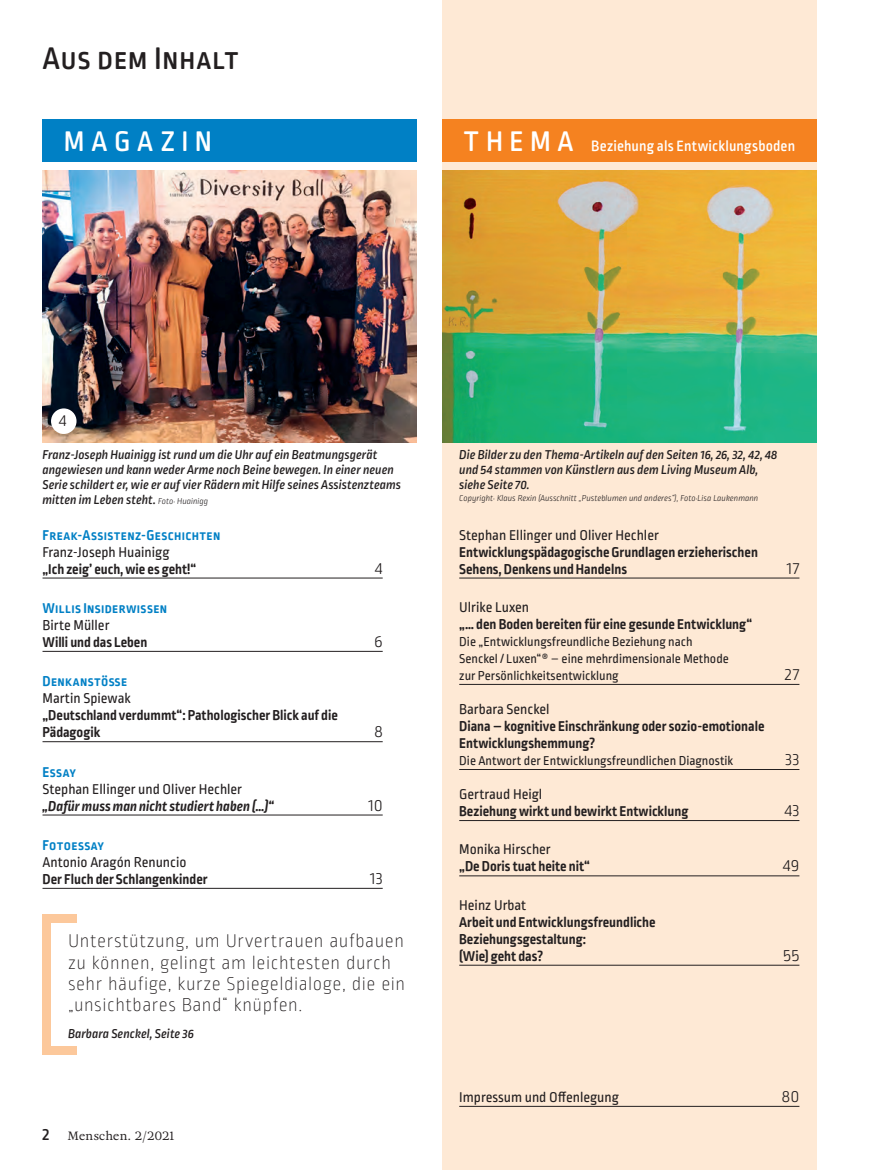
<style>
.page{position:relative;width:893px;height:1170px;background:#fff}
.page>*{position:absolute;margin:0;border:0;box-sizing:border-box;transform-origin:0 0}
.t1{font:500 33px "Ropa Soft SC Pro";letter-spacing:.01em;color:#231f20}
.t2{font:500 30px "Ropa Soft Pro";letter-spacing:.22em;color:#fff}
.t3{font:200 19.5px/21.3px "Ropa Soft Pro";letter-spacing:.03em;color:#231f20}
.t4{font:300 18px "Ropa Soft Pro";letter-spacing:.02em;color:#231f20}
.t5{font:300 17.85px "Ropa Soft Pro";color:#231f20}
.t6{font:500 15.75px "Ropa Soft Pro";letter-spacing:.01em;color:#fff}
.t7{font:700 15px/17px "Ropa Soft Pro";color:#231f20}
.t8{font:15px "Ropa Soft Pro";color:#231f20}
.t9{font:700 15px "Ropa Soft SC Pro";letter-spacing:.025em;color:#0080c5}
.t10{font:italic 700 15px "Ropa Soft Pro";color:#231f20}
.t11{font:italic 500 13.5px/15px "Ropa Soft Pro";color:#231f20}
.t12{font:13.5px/17px "Ropa Soft Pro";color:#231f20}
.t13{font:12px "Adriane Text";letter-spacing:.015em;color:#231f20}
.t14{font:italic 300 9px "Ropa Soft Pro";color:#231f20}
.s1{font-size:30px}
.s2{font-weight:300;font-size:9px}
.s3{font-family:"Ropa Soft Pro";font-weight:500;font-size:18px}
</style>
<div class="page">
<img style="left:43px;top:170px;width:374px;height:272px">
<div style="left:442px;top:0;width:374px;height:1169px;background:#fee9d5"></div>
<div style="left:51px;top:408px;width:26px;height:26px;background:#fff;border-radius:50%"></div>
<hr style="left:459px;top:577px;width:340px;height:1px;background:#231f20">
<hr style="left:459px;top:684px;width:340px;height:1px;background:#231f20">
<hr style="left:459px;top:769px;width:340px;height:1px;background:#231f20">
<hr style="left:459px;top:820px;width:340px;height:1px;background:#231f20">
<hr style="left:459px;top:875px;width:340px;height:1px;background:#231f20">
<hr style="left:459px;top:964px;width:340px;height:1px;background:#231f20">
<div style="left:43px;top:119px;width:374px;height:43px;background:#0080c5"></div>
<div style="left:442px;top:119px;width:374px;height:43px;background:#f58220"></div>
<hr style="left:459px;top:1105px;width:340px;height:1px;background:#231f20">
<div style="left:43px;top:914px;width:8px;height:136px;background:#fcc89b"></div>
<div style="left:43px;top:914px;width:34px;height:9px;background:#fcc89b"></div>
<div style="left:43px;top:1046px;width:34px;height:8px;background:#fcc89b"></div>
<hr style="left:43px;top:577px;width:340px;height:1px;background:#231f20">
<hr style="left:43px;top:651px;width:340px;height:1px;background:#231f20">
<hr style="left:43px;top:741px;width:340px;height:1px;background:#231f20">
<hr style="left:43px;top:814px;width:340px;height:1px;background:#231f20">
<hr style="left:43px;top:888px;width:340px;height:1px;background:#231f20">
<img style="left:442px;top:170px;width:374px;height:272px">
<h1 class="t1" style="left:43px;top:40px;width:198px">Aus dem Inhalt</h1>
<h2 class="t2" style="left:64px;top:124px;width:149px">MAGAZIN</h2>
<p class="t6" style="left:464px;top:137px;width:333px"><span class="s1">T H E M A</span> Beziehung als Entwicklungsboden</p>
<p class="t5" style="left:59px;top:411px;width:9px">4</p>
<p class="t11" style="left:43px;top:448px;width:360px">Franz-Joseph Huainigg ist rund um die Uhr auf ein Beatmungsgerät angewiesen und kann weder Arme noch Beine bewegen. In einer neuen Serie schildert er, wie er auf vier Rädern mit Hilfe seines Assistenzteams mitten im Leben steht. <span class="s2">Foto: Huainigg</span></p>
<p class="t9" style="left:43px;top:526px;width:179px">Freak-Assistenz-Geschichten</p>
<p class="t8" style="left:43px;top:543px;width:128px">Franz-Joseph Huainigg</p>
<p class="t7" style="left:43px;top:561px;width:155px">„Ich zeig’ euch, wie es geht!“</p>
<p class="t4" style="left:375px;top:558px;width:9px">4</p>
<p class="t9" style="left:43px;top:599px;width:126px">Willis Insiderwissen</p>
<p class="t8" style="left:43px;top:617px;width:69px">Birte Müller</p>
<p class="t7" style="left:43px;top:634px;width:106px">Willi und das Leben</p>
<p class="t4" style="left:374px;top:631px;width:10px">6</p>
<p class="t9" style="left:43px;top:672px;width:86px">Denkanstöße</p>
<p class="t8" style="left:43px;top:690px;width:90px">Martin Spiewak</p>
<p class="t7" style="left:43px;top:707px;width:297px">„Deutschland verdummt“: Pathologischer Blick auf die<br>Pädagogik</p>
<p class="t4" style="left:374px;top:722px;width:10px">8</p>
<p class="t9" style="left:43px;top:763px;width:35px">Essay</p>
<p class="t8" style="left:43px;top:780px;width:201px">Stephan Ellinger und Oliver Hechler</p>
<p class="t10" style="left:43px;top:797px;width:233px">„Dafür muss man nicht studiert haben (…)“</p>
<p class="t4" style="left:368px;top:795px;width:16px">10</p>
<p class="t9" style="left:43px;top:836px;width:63px">Fotoessay</p>
<p class="t8" style="left:43px;top:853px;width:145px">Antonio Aragón Renuncio</p>
<p class="t7" style="left:43px;top:871px;width:167px">Der Fluch der Schlangenkinder</p>
<p class="t4" style="left:370px;top:868px;width:14px">13</p>
<h3 class="t3" style="left:68px;top:931px;width:339px">Unterstützung, um Urvertrauen aufbauen zu können, gelingt am leichtesten durch sehr häufige, kurze Spiegeldialoge, die ein „unsichtbares Band“ knüpfen.</h3>
<p class="t11" style="left:68px;top:1026px;width:128px">Barbara Senckel, Seite 36</p>
<p class="t13" style="left:43px;top:1127px;width:134px"><span class="s3">2</span> Menschen. 2/2021</p>
<p class="t11" style="left:459px;top:448px;width:320px">Die Bilder zu den Thema-Artikeln auf den Seiten 16, 26, 32, 42, 48 und 54 stammen von Künstlern aus dem Living Museum Alb, siehe Seite 70.</p>
<p class="t14" style="left:459px;top:493px;width:301px">Copyright: Klaus Rexin (Ausschnitt „Pusteblumen und anderes“), Foto:Lisa Laukenmann</p>
<p class="t8" style="left:459px;top:526px;width:201px">Stephan Ellinger und Oliver Hechler</p>
<p class="t7" style="left:459px;top:544px;width:300px">Entwicklungspädagogische Grundlagen erzieherischen<br>Sehens, Denkens und Handelns</p>
<p class="t4" style="left:787px;top:558px;width:14px">17</p>
<p class="t8" style="left:459px;top:599px;width:71px">Ulrike Luxen</p>
<p class="t7" style="left:459px;top:616px;width:294px">„… den Boden bereiten für eine gesunde Entwicklung“</p>
<p class="t12" style="left:459px;top:633px;width:271px">Die „Entwicklungsfreundliche Beziehung nach<br>Senckel / Luxen“® – eine mehrdimensionale Methode zur Persönlichkeitsentwicklung</p>
<p class="t4" style="left:785px;top:664px;width:16px">27</p>
<p class="t8" style="left:459px;top:701px;width:92px">Barbara Senckel</p>
<p class="t7" style="left:459px;top:718px;width:307px">Diana – kognitive Einschränkung oder sozio-emotionale<br>Entwicklungshemmung?</p>
<p class="t12" style="left:459px;top:753px;width:276px">Die Antwort der Entwicklungsfreundlichen Diagnostik</p>
<p class="t4" style="left:785px;top:749px;width:16px">33</p>
<p class="t8" style="left:459px;top:786px;width:85px">Gertraud Heigl</p>
<p class="t7" style="left:459px;top:803px;width:231px">Beziehung wirkt und bewirkt Entwicklung</p>
<p class="t4" style="left:785px;top:800px;width:16px">43</p>
<p class="t8" style="left:459px;top:841px;width:93px">Monika Hirscher</p>
<p class="t7" style="left:459px;top:858px;width:132px">„De Doris tuat heite nit“</p>
<p class="t4" style="left:783px;top:856px;width:18px">49</p>
<p class="t8" style="left:459px;top:896px;width:69px">Heinz Urbat</p>
<p class="t7" style="left:459px;top:914px;width:198px">Arbeit und Entwicklungsfreundliche<br>Beziehungsgestaltung:<br>(Wie) geht das?</p>
<p class="t4" style="left:783px;top:945px;width:18px">55</p>
<p class="t8" style="left:459px;top:1088px;width:161px">Impressum und Offenlegung</p>
<p class="t4" style="left:782px;top:1086px;width:19px">80</p>
</div>
